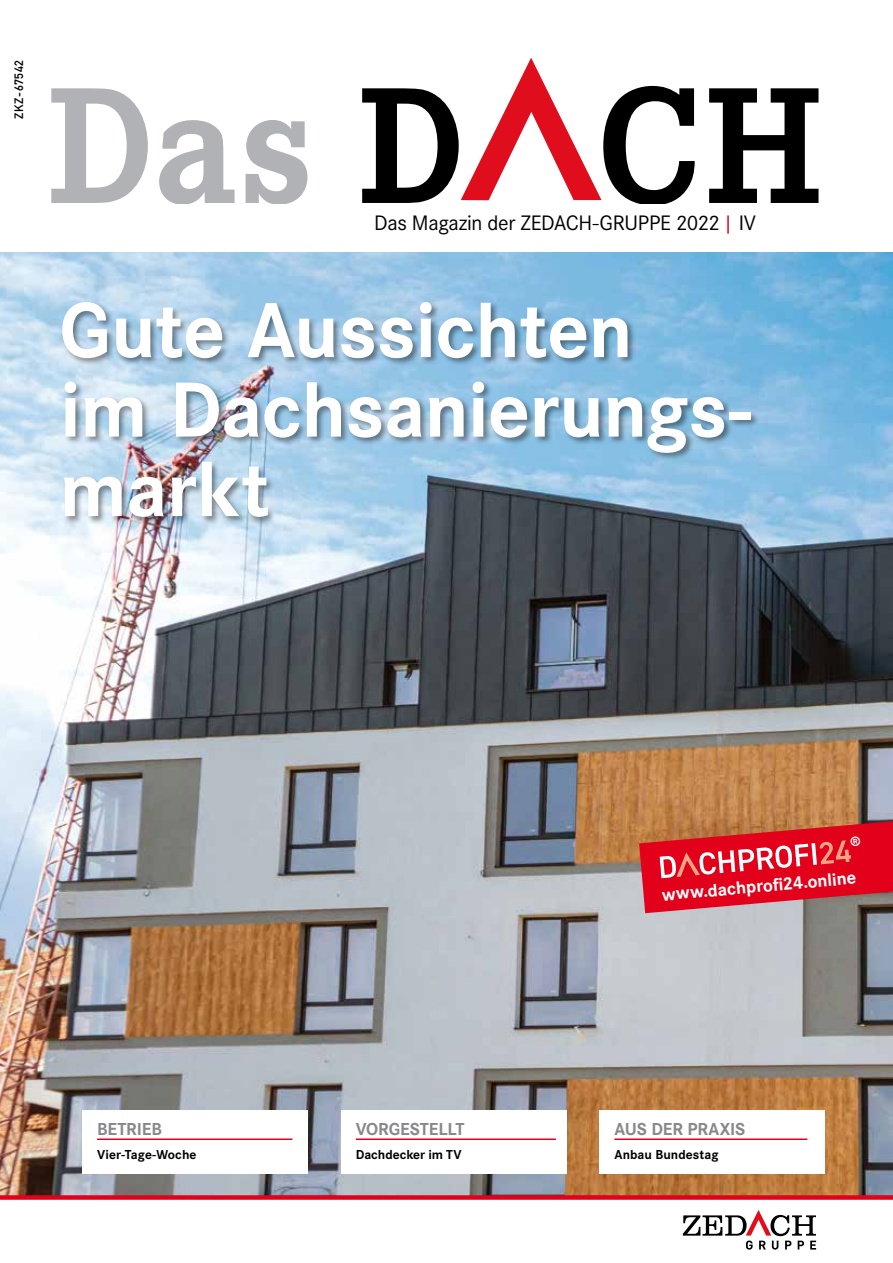
<style>
.page{position:relative;width:893px;height:1263px;background:#fff}
.page>*{position:absolute;margin:0;border:0;box-sizing:border-box;transform-origin:0 0}
.t1{font:700 81px/79.5px "Corporate S Pro";letter-spacing:-.01em;color:#fff}
.t2{font:21.75px "Corporate S Pro";letter-spacing:-.015em;color:#000}
.t3{font:700 18.6px "Corporate S Pro";color:#fff}
.t4{font:700 18px "Corporate S Pro";letter-spacing:-.01em;color:#87888a}
.t5{font:700 13.5px "Corporate S Pro";letter-spacing:.005em;color:#000}
.t6{font:12px "DIN Mittelschrift";letter-spacing:.05em;color:#000}
.s1{color:#e2001a}
</style>
<div class="page">
<img style="left:0;top:252px;width:893px;height:943px">
<div style="left:82px;top:1110px;width:226px;height:63px;background:#fff"></div>
<hr style="left:97px;top:1138px;width:195px;height:2px;background:#e2001a">
<div style="left:341px;top:1110px;width:225px;height:63px;background:#fff"></div>
<hr style="left:356px;top:1138px;width:200px;height:2px;background:#e2001a">
<div style="left:600px;top:1110px;width:225px;height:63px;background:#fff"></div>
<hr style="left:614px;top:1138px;width:193px;height:2px;background:#e2001a">
<svg style="left:683px;top:1210px;width:133px;height:39px"></svg>
<svg style="left:709px;top:88px;width:109px;height:115px"></svg>
<svg style="left:51px;top:88px;width:97px;height:115px"></svg>
<svg style="left:159px;top:120px;width:76px;height:84px"></svg>
<svg style="left:246px;top:120px;width:61px;height:84px"></svg>
<svg style="left:362px;top:58px;width:333px;height:146px"></svg>
<div style="left:0;top:1195px;width:893px;height:5px;background:#e2001a"></div>
<div style="left:61px;top:301px;width:698px;height:225px;background:#000;opacity:.42"></div>
<svg style="left:639px;top:821px;width:254px;height:92px"></svg>
<p class="t6" style="left:12px;top:119px;width:60px;rotate:-90deg">ZKZ-67542</p>
<h2 class="t2" style="left:374px;top:207px;width:384px">Das Magazin der ZEDACH-GRUPPE 2022 <span class="s1">|</span> IV</h2>
<h1 class="t1" style="left:59px;top:284px;width:693px">Gute Aussichten<br>im Dachsanierungs&shy;markt</h1>
<h3 class="t4" style="left:97px;top:1114px;width:66px">BETRIEB</h3>
<p class="t5" style="left:97px;top:1143px;width:101px">Vier-Tage-Woche</p>
<h3 class="t4" style="left:356px;top:1114px;width:110px">VORGESTELLT</h3>
<p class="t5" style="left:356px;top:1143px;width:107px">Dachdecker im TV</p>
<h3 class="t3" style="left:660px;top:880px;width:197px;rotate:-5deg">www.dachprofi 24.online</h3>
<h3 class="t4" style="left:614px;top:1114px;width:133px">AUS DER PRAXIS</h3>
<p class="t5" style="left:614px;top:1143px;width:106px">Anbau Bundestag</p>
</div>
